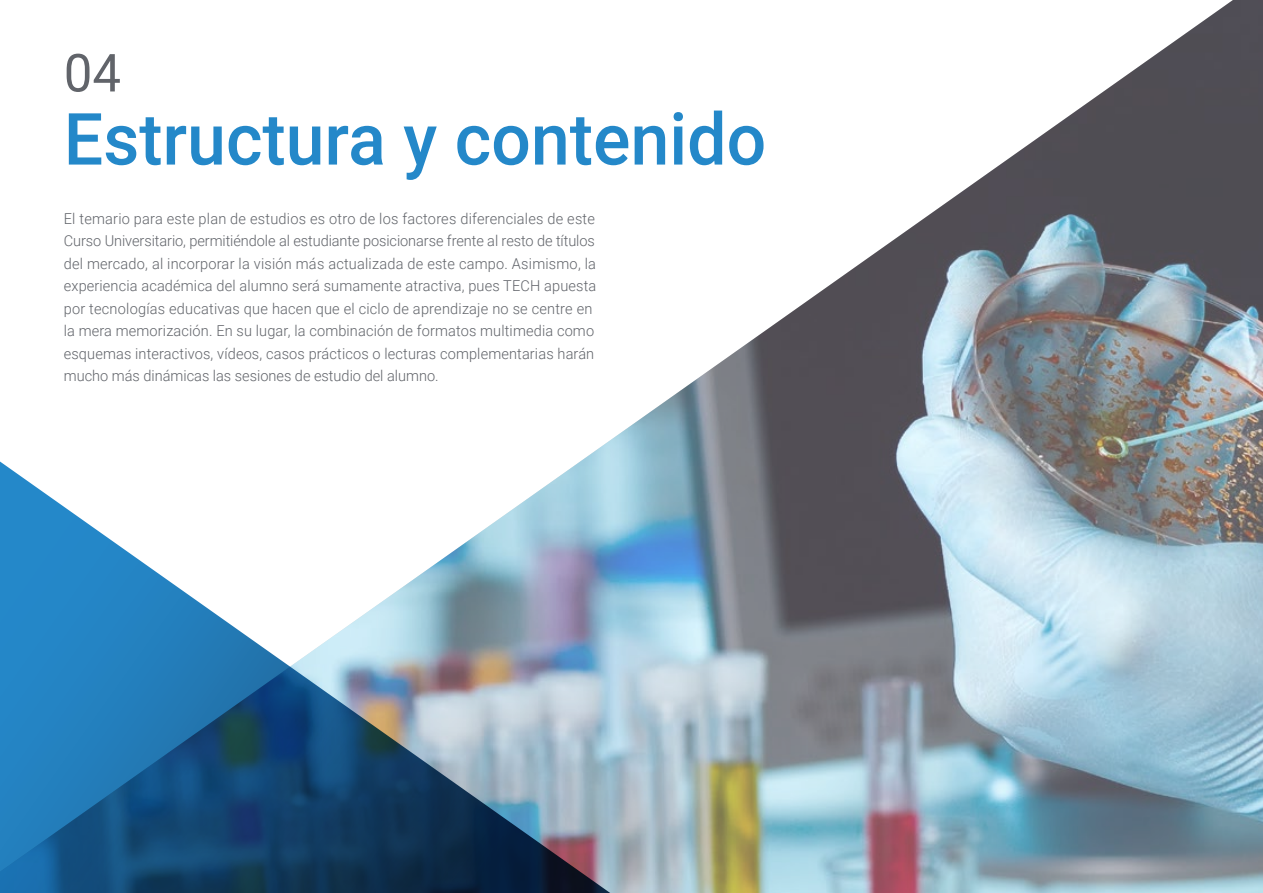
<style>
.page{position:relative;width:1263px;height:893px;background:#fff}
.page>*{position:absolute;margin:0;border:0;box-sizing:border-box;transform-origin:0 0}
.t1{font:500 72px "Roboto";color:#2488c9}
.t2{font:52.5px "Roboto";color:#61646a}
.t3{font:300 15px/22.5px "Roboto";letter-spacing:.01em;color:#61646a}
</style>
<div class="page">
<img style="left:602px;top:0;width:661px;height:893px">
<svg style="left:0;top:446px;width:640px;height:447px"></svg>
<h2 class="t2" style="left:64px;top:36px;width:59px">04</h2>
<h1 class="t1" style="left:64px;top:89px;width:704px">Estructura y contenido</h1>
<p class="t3" style="left:64px;top:207px;width:534px">El temario para este plan de estudios es otro de los factores diferenciales de este Curso Universitario, permitiéndole al estudiante posicionarse frente al resto de títulos del mercado, al incorporar la visión más actualizada de este campo. Asimismo, la experiencia académica del alumno será sumamente atractiva, pues TECH apuesta por tecnologías educativas que hacen que el ciclo de aprendizaje no se centre en la mera memorización. En su lugar, la combinación de formatos multimedia como esquemas interactivos, vídeos, casos prácticos o lecturas complementarias harán mucho más dinámicas las sesiones de estudio del alumno.</p>
</div>
